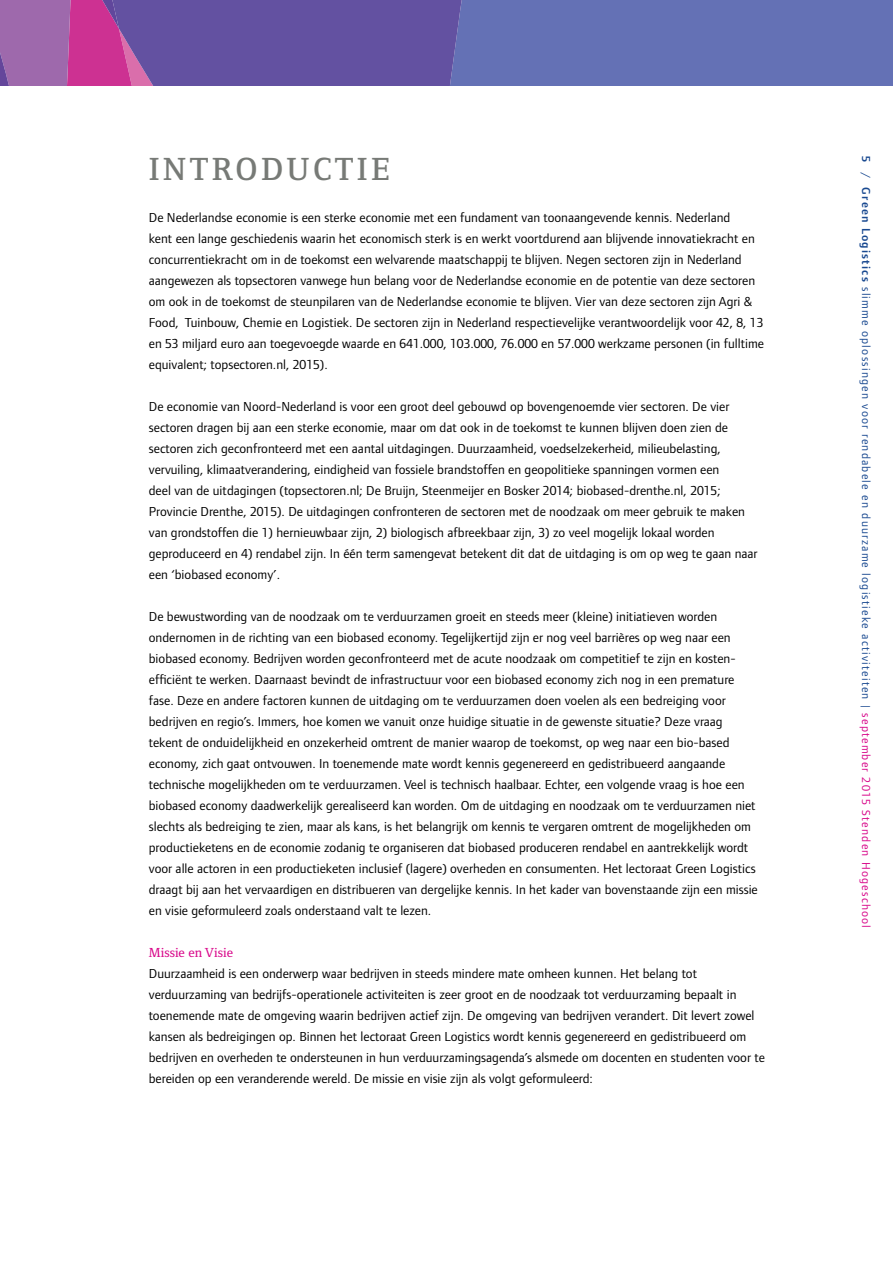
<style>
.page{position:relative;width:893px;height:1263px;background:#fff}
.page>*{position:absolute;margin:0;border:0;box-sizing:border-box;transform-origin:0 0}
.t1{font:600 33px "Foundry Form Serif";color:#777a76}
.t2{font:13.5px/21px "Foundry Form Sans";color:#000}
.t3{font:500 13.5px "Foundry Form Serif";color:#d8078a}
.t4{font:12px "Foundry Form Sans";letter-spacing:.1em;color:#194990}
.s1{font-weight:600}
.s2{color:#d8078a}
</style>
<div class="page">
<div style="left:534px;top:0;width:359px;height:85px;background:#6471b5"></div>
<svg style="left:0;top:0;width:534px;height:85px;background:#7656a4"></svg>
<h1 class="t1" style="left:149px;top:151px;width:242px">INTRODUCTIE</h1>
<p class="t2" style="left:149px;top:207px;width:617px">De Nederlandse economie is een sterke economie met een fundament van toonaangevende kennis. Nederland<br>kent een lange geschiedenis waarin het economisch sterk is en werkt voortdurend aan blijvende innovatiekracht en concurrentiekracht om in de toekomst een welvarende maatschappij te blijven. Negen sectoren zijn in Nederland aangewezen als topsectoren vanwege hun belang voor de Nederlandse economie en de potentie van deze sectoren om ook in de toekomst de steunpilaren van de Nederlandse economie te blijven. Vier van deze sectoren zijn Agri &amp; Food, Tuinbouw, Chemie en Logistiek. De sectoren zijn in Nederland respectievelijke verantwoordelijk voor 42, 8, 13 en 53 miljard euro aan toegevoegde waarde en 641.000, 103.000, 76.000 en 57.000 werkzame personen (in fulltime equivalent; topsectoren.nl, 2015).</p>
<p class="t2" style="left:149px;top:396px;width:610px">De economie van Noord-Nederland is voor een groot deel gebouwd op bovengenoemde vier sectoren. De vier sectoren dragen bij aan een sterke economie, maar om dat ook in de toekomst te kunnen blijven doen zien de sectoren zich geconfronteerd met een aantal uitdagingen. Duurzaamheid, voedselzekerheid, milieubelasting, vervuiling, klimaatverandering, eindigheid van fossiele brandstoffen en geopolitieke spanningen vormen een<br>deel van de uitdagingen (topsectoren.nl; De Bruijn, Steenmeijer en Bosker 2014; biobased-drenthe.nl, 2015; Provincie Drenthe, 2015). De uitdagingen confronteren de sectoren met de noodzaak om meer gebruik te maken van grondstoffen die 1) hernieuwbaar zijn, 2) biologisch afbreekbaar zijn, 3) zo veel mogelijk lokaal worden geproduceerd en 4) rendabel zijn. In één term samengevat betekent dit dat de uitdaging is om op weg te gaan naar een ‘biobased economy’.</p>
<p class="t2" style="left:149px;top:606px;width:610px">De bewustwording van de noodzaak om te verduurzamen groeit en steeds meer (kleine) initiatieven worden ondernomen in de richting van een biobased economy. Tegelijkertijd zijn er nog veel barrières op weg naar een biobased economy. Bedrijven worden geconfronteerd met de acute noodzaak om competitief te zijn en kosten&shy;efficiënt te werken. Daarnaast bevindt de infrastructuur voor een biobased economy zich nog in een premature fase. Deze en andere factoren kunnen de uitdaging om te verduurzamen doen voelen als een bedreiging voor bedrijven en regio’s. Immers, hoe komen we vanuit onze huidige situatie in de gewenste situatie? Deze vraag tekent de onduidelijkheid en onzekerheid omtrent de manier waarop de toekomst, op weg naar een bio-based economy, zich gaat ontvouwen. In toenemende mate wordt kennis gegenereerd en gedistribueerd aangaande technische mogelijkheden om te verduurzamen. Veel is technisch haalbaar. Echter, een volgende vraag is hoe een biobased economy daadwerkelijk gerealiseerd kan worden. Om de uitdaging en noodzaak om te verduurzamen niet slechts als bedreiging te zien, maar als kans, is het belangrijk om kennis te vergaren omtrent de mogelijkheden om productieketens en de economie zodanig te organiseren dat biobased produceren rendabel en aantrekkelijk wordt voor alle actoren in een productieketen inclusief (lagere) overheden en consumenten. Het lectoraat Green Logistics draagt bij aan het vervaardigen en distribueren van dergelijke kennis. In het kader van bovenstaande zijn een missie en visie geformuleerd zoals onderstaand valt te lezen.</p>
<p class="t3" style="left:149px;top:945px;width:86px">Missie en Visie</p>
<p class="t2" style="left:149px;top:963px;width:617px">Duurzaamheid is een onderwerp waar bedrijven in steeds mindere mate omheen kunnen. Het belang tot verduurzaming van bedrijfs-operationele activiteiten is zeer groot en de noodzaak tot verduurzaming bepaalt in toenemende mate de omgeving waarin bedrijven actief zijn. De omgeving van bedrijven verandert. Dit levert zowel kansen als bedreigingen op. Binnen het lectoraat Green Logistics wordt kennis gegenereerd en gedistribueerd om bedrijven en overheden te ondersteunen in hun verduurzamingsagenda’s alsmede om docenten en studenten voor te bereiden op een veranderende wereld. De missie en visie zijn als volgt geformuleerd:</p>
<p class="t4" style="left:873px;top:156px;width:773px;rotate:90deg"><span class="s1">5</span> / <span class="s1">Green Logistics</span> slimme oplossingen voor rendabele en duurzame logistieke activiteiten | <span class="s2">september 2015 Stenden Hogeschool</span></p>
</div>
